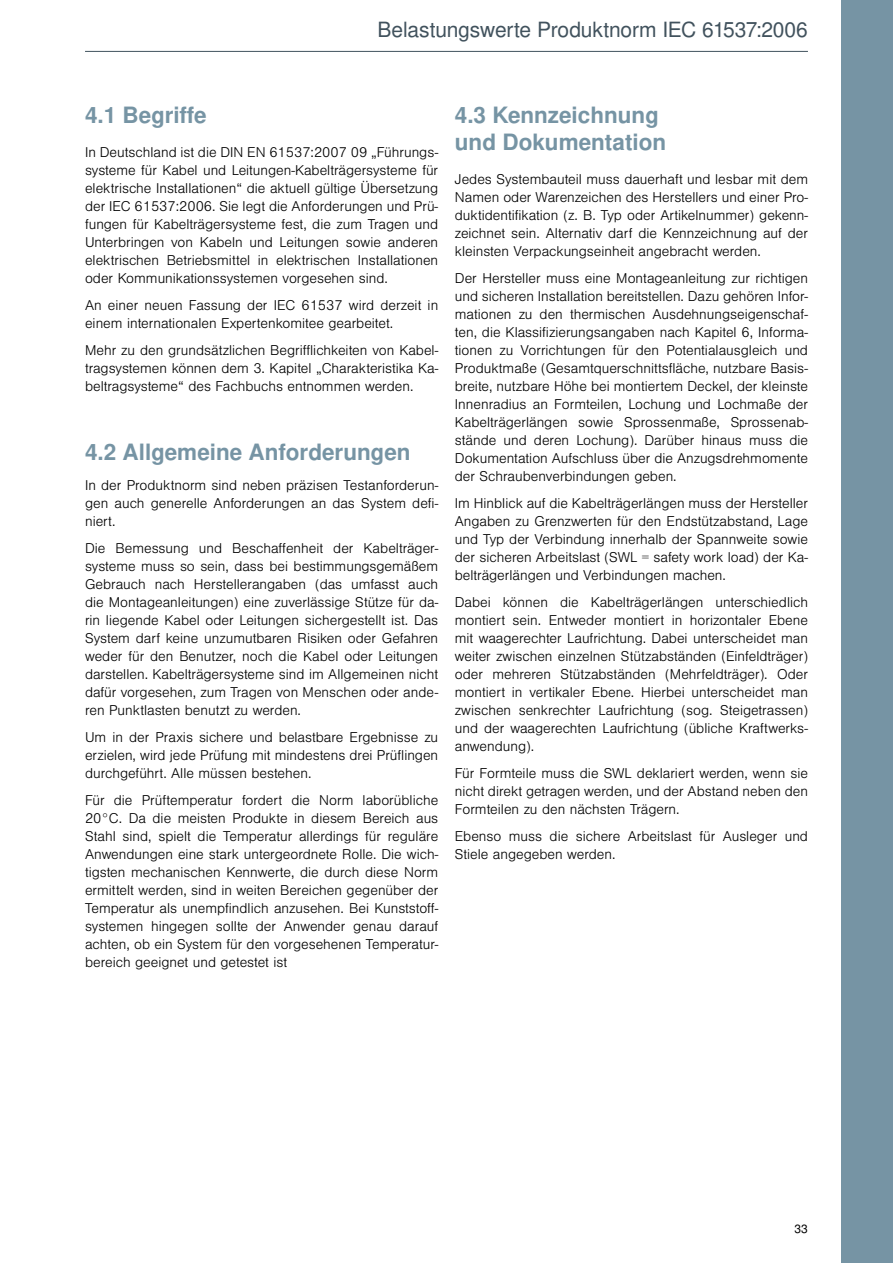
<style>
.page{position:relative;width:893px;height:1263px;background:#fff}
.page>*{position:absolute;margin:0;border:0;box-sizing:border-box;transform-origin:0 0}
.t1{font:700 22.5px/27px "Nimbus San L";color:#7694a4}
.t2{font:21px "Nimbus San L";letter-spacing:-.005em;color:#41525d}
.t3{font:300 13.5px/18px "Nimbus San L";color:#000;text-align:justify}
.t4{font:12px "Nimbus San L";color:#000}
</style>
<div class="page">
<hr style="left:85px;top:51px;width:723px;height:1px;background:#41525d">
<div style="left:842px;top:0;width:51px;height:1263px;background:#7694a4"></div>
<h2 class="t2" style="left:378px;top:16px;width:432px">Belastungswerte Produktnorm IEC 61537:2006</h2>
<h1 class="t1" style="left:85px;top:102px;width:123px">4.1 Begriffe</h1>
<p class="t3" style="left:85px;top:143px;width:355px">In Deutschland ist die DIN EN 61537:2007 09 „Führungs&shy;systeme für Kabel und Leitungen-Kabelträgersysteme für elektrische Installationen“ die aktuell gültige Übersetzung der IEC 61537:2006. Sie legt die Anforderungen und Prü&shy;fungen für Kabelträgersysteme fest, die zum Tragen und Unterbringen von Kabeln und Leitungen sowie anderen elektrischen Betriebsmittel in elektrischen Installationen oder Kommunikationssystemen vorgesehen sind.</p>
<p class="t3" style="left:85px;top:296px;width:355px">An einer neuen Fassung der IEC 61537 wird derzeit in einem internationalen Expertenkomitee gearbeitet.</p>
<p class="t3" style="left:85px;top:341px;width:355px">Mehr zu den grundsätzlichen Begrifflichkeiten von Kabel&shy;tragsystemen können dem 3. Kapitel „Charakteristika Ka&shy;beltragsysteme“ des Fachbuchs entnommen werden.</p>
<h1 class="t1" style="left:85px;top:439px;width:327px">4.2 Allgemeine Anforderungen</h1>
<p class="t3" style="left:85px;top:476px;width:355px">In der Produktnorm sind neben präzisen Testanforderun&shy;gen auch generelle Anforderungen an das System defi&shy;niert.</p>
<p class="t3" style="left:85px;top:539px;width:355px">Die Bemessung und Beschaffenheit der Kabelträger&shy;systeme muss so sein, dass bei bestimmungsgemäßem Gebrauch nach Herstellerangaben (das umfasst auch die Montageanleitungen) eine zuverlässige Stütze für da&shy;rin liegende Kabel oder Leitungen sichergestellt ist. Das System darf keine unzumutbaren Risiken oder Gefahren weder für den Benutzer, noch die Kabel oder Leitungen darstellen. Kabelträgersysteme sind im Allgemeinen nicht dafür vorgesehen, zum Tragen von Menschen oder ande&shy;ren Punktlasten benutzt zu werden.</p>
<p class="t3" style="left:85px;top:728px;width:355px">Um in der Praxis sichere und belastbare Ergebnisse zu erzielen, wird jede Prüfung mit mindestens drei Prüflingen durchgeführt. Alle müssen bestehen.</p>
<p class="t3" style="left:85px;top:791px;width:355px">Für die Prüftemperatur fordert die Norm laborübliche 20°C. Da die meisten Produkte in diesem Bereich aus Stahl sind, spielt die Temperatur allerdings für reguläre Anwendungen eine stark untergeordnete Rolle. Die wich&shy;tigsten mechanischen Kennwerte, die durch diese Norm ermittelt werden, sind in weiten Bereichen gegenüber der Temperatur als unempfindlich anzusehen. Bei Kunststoff&shy;systemen hingegen sollte der Anwender genau darauf achten, ob ein System für den vorgesehenen Temperatur&shy;bereich geeignet und getestet ist</p>
<h1 class="t1" style="left:455px;top:102px;width:213px">4.3 Kennzeichnung und Dokumentation</h1>
<p class="t3" style="left:455px;top:170px;width:355px">Jedes Systembauteil muss dauerhaft und lesbar mit dem Namen oder Warenzeichen des Herstellers und einer Pro&shy;duktidentifikation (z. B. Typ oder Artikelnummer) gekenn&shy;zeichnet sein. Alternativ darf die Kennzeichnung auf der kleinsten Verpackungseinheit angebracht werden.</p>
<p class="t3" style="left:455px;top:269px;width:355px">Der Hersteller muss eine Montageanleitung zur richtigen und sicheren Installation bereitstellen. Dazu gehören Infor&shy;mationen zu den thermischen Ausdehnungseigenschaf&shy;ten, die Klassifizierungsangaben nach Kapitel 6, Informa&shy;tionen zu Vorrichtungen für den Potentialausgleich und Produktmaße (Gesamtquerschnittsfläche, nutzbare Basis&shy;breite, nutzbare Höhe bei montiertem Deckel, der kleinste Innenradius an Formteilen, Lochung und Lochmaße der Kabelträgerlängen sowie Sprossenmaße, Sprossenab&shy;stände und deren Lochung). Darüber hinaus muss die Dokumentation Aufschluss über die Anzugsdrehmomente der Schraubenverbindungen geben.</p>
<p class="t3" style="left:455px;top:494px;width:355px">Im Hinblick auf die Kabelträgerlängen muss der Hersteller Angaben zu Grenzwerten für den Endstützabstand, Lage und Typ der Verbindung innerhalb der Spannweite sowie der sicheren Arbeitslast (SWL = safety work load) der Ka&shy;belträgerlängen und Verbindungen machen.</p>
<p class="t3" style="left:455px;top:593px;width:355px">Dabei können die Kabelträgerlängen unterschiedlich montiert sein. Entweder montiert in horizontaler Ebene mit waagerechter Laufrichtung. Dabei unterscheidet man weiter zwischen einzelnen Stützabständen (Einfeldträger) oder mehreren Stützabständen (Mehrfeldträger). Oder montiert in vertikaler Ebene. Hierbei unterscheidet man zwischen senkrechter Laufrichtung (sog. Steigetrassen) und der waagerechten Laufrichtung (übliche Kraftwerks&shy;anwendung).</p>
<p class="t3" style="left:455px;top:764px;width:355px">Für Formteile muss die SWL deklariert werden, wenn sie nicht direkt getragen werden, und der Abstand neben den Formteilen zu den nächsten Trägern.</p>
<p class="t3" style="left:455px;top:827px;width:355px">Ebenso muss die sichere Arbeitslast für Ausleger und<br>Stiele angegeben werden.</p>
<p class="t4" style="left:794px;top:1222px;width:15px">33</p>
</div>
